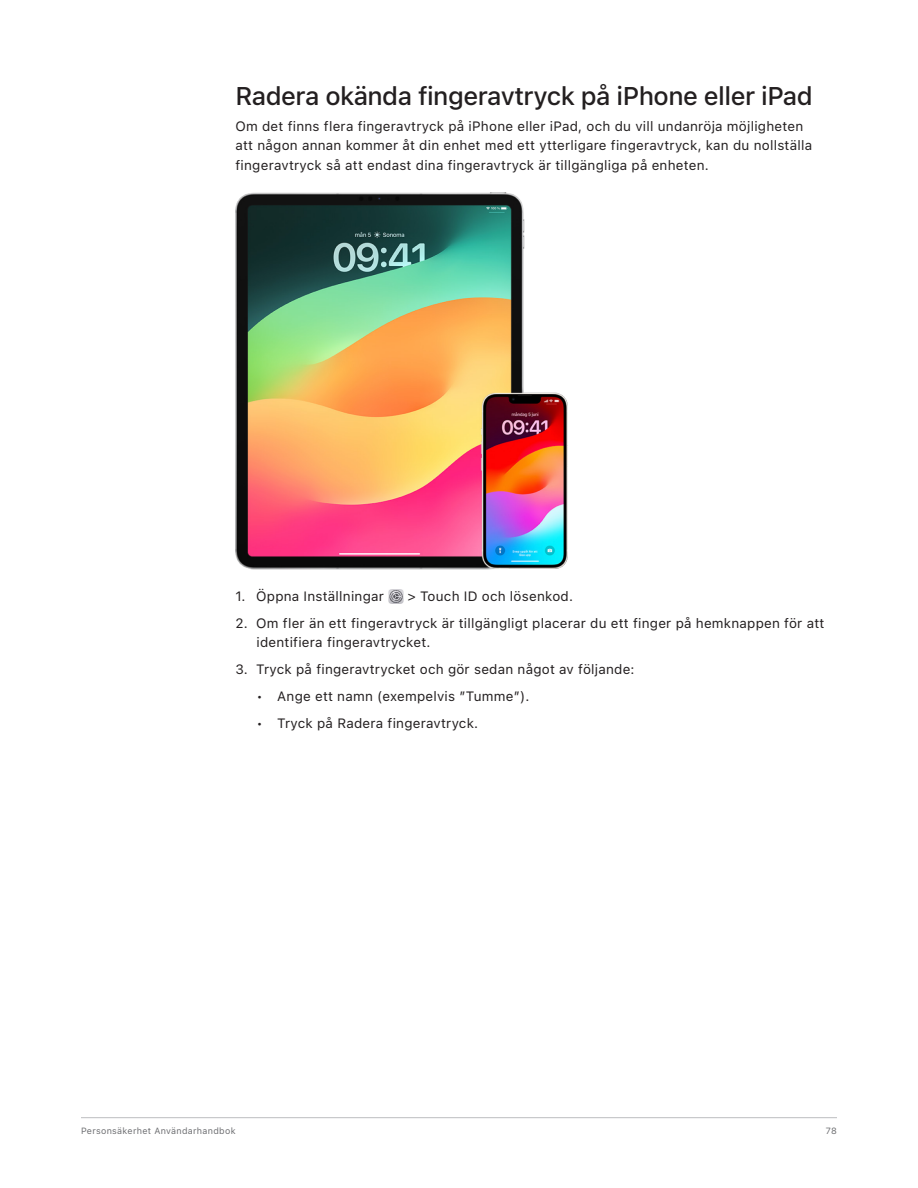
<style>
.page{position:relative;width:918px;height:1188px;background:#fff}
.page>*{position:absolute;margin:0;border:0;box-sizing:border-box;transform-origin:0 0}
.t1{font:500 25.5px "SF Pro Text";letter-spacing:-.02em;color:#231f20}
.Body{font:13.5px/19.5px "SF Pro Text";letter-spacing:.015em;color:#231f20}
.t2{font:9px "SF Pro Text";letter-spacing:.035em;color:#6c6d70}
</style>
<div class="page">
<hr style="left:81px;top:1117px;width:756px;height:1px;background:#bcbdc0">
<img style="left:236px;top:192px;width:332px;height:377px">
<img style="left:388px;top:589px;width:15px;height:15px">
<h2 class="t1" style="left:236px;top:82px;width:579px">Radera okända fingeravtryck på iPhone eller iPad</h2>
<p class="Body" style="left:236px;top:116px;width:578px">Om det finns flera fingeravtryck på iPhone eller iPad, och du vill undanröja möjligheten att någon annan kommer åt din enhet med ett ytterligare fingeravtryck, kan du nollställa fingeravtryck så att endast dina fingeravtryck är tillgängliga på enheten.</p>
<p class="Body" style="left:236px;top:586px;width:150px">1. Öppna Inställningar</p>
<p class="Body" style="left:407px;top:586px;width:167px">&gt; Touch ID och lösenkod.</p>
<p class="Body" style="left:256px;top:613px;width:569px;text-indent:-21px">2. Om fler än ett fingeravtryck är tillgängligt placerar du ett finger på hemknappen för att identifiera fingeravtrycket.</p>
<p class="Body" style="left:236px;top:660px;width:401px">3. Tryck på fingeravtrycket och gör sedan något av följande:</p>
<p class="Body" style="left:256px;top:687px;width:275px">• Ange ett namn (exempelvis ”Tumme”).</p>
<p class="Body" style="left:256px;top:714px;width:223px">• Tryck på Radera fingeravtryck.</p>
<p class="t2" style="left:81px;top:1125px;width:156px">Personsäkerhet Användarhandbok</p>
<p class="t2" style="left:826px;top:1125px;width:13px">78</p>
</div>
